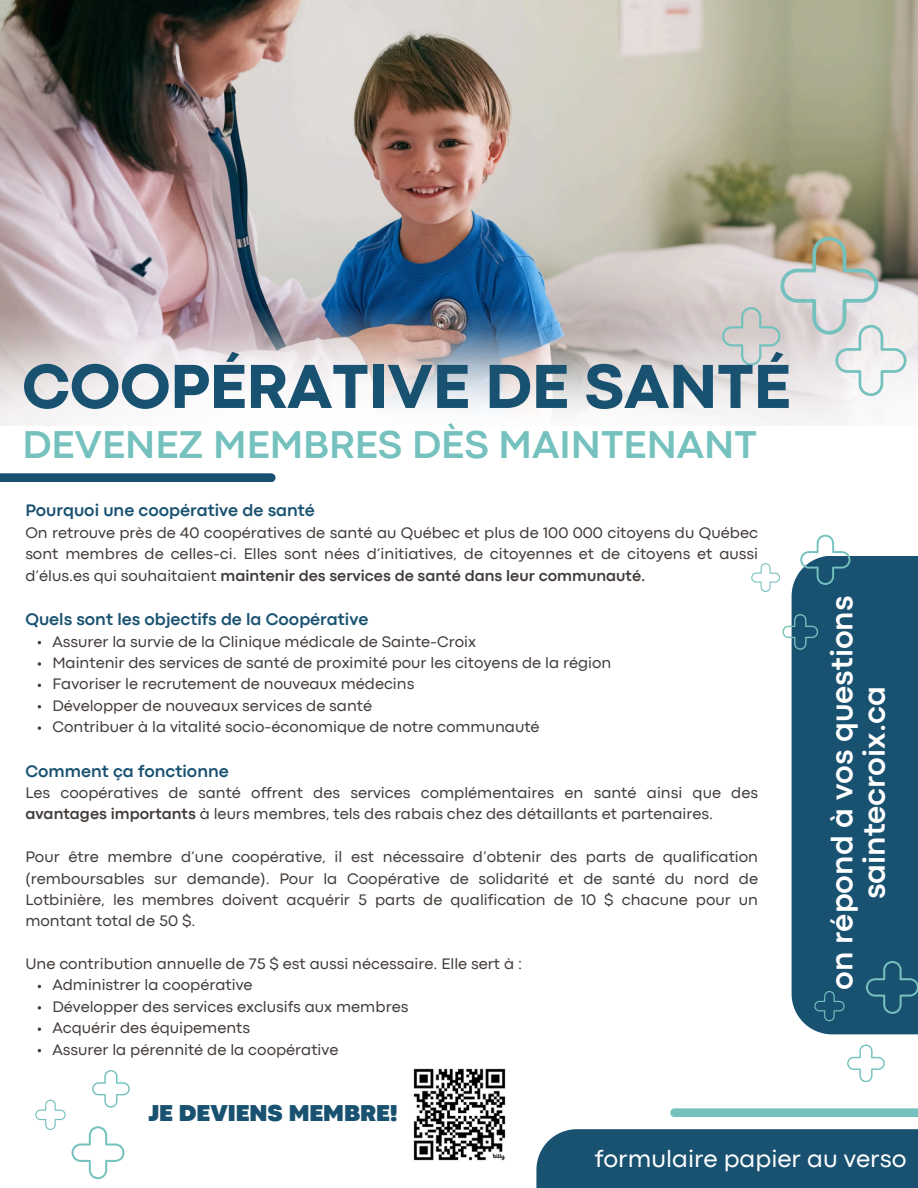
<style>
.page{position:relative;width:918px;height:1188px;background:#fff}
.page>*{position:absolute;margin:0;border:0;box-sizing:border-box;transform-origin:0 0}
.t1{font:800 64.8px "Codec Pro";color:#195271}
.t2{font:700 40.5px "Codec Pro";color:#74c1be}
.t3{font:700 31.5px/32.7px "Codec Pro";color:#fff;text-align:center}
.t4{font:24.9px "Codec Pro";color:#fff}
.t5{font:900 24px "Codec Pro";color:#195271}
.t6{font:700 17.4px "Codec Pro";color:#195271}
.t7{font:15.9px/21.3px "Codec Pro";color:#423c39;text-align:justify}
.s1{font-weight:700}
</style>
<div class="page">
<img style="left:0;top:0;width:918px;height:307px">
<svg style="left:0;top:307px;width:918px;height:228px"></svg>
<div style="left:0;top:473px;width:276px;height:9px;background:#195271"></div>
<div style="left:792px;top:556px;width:126px;height:478px;background:#195271"></div>
<div style="left:536px;top:1129px;width:382px;height:59px;background:#195271"></div>
<svg style="left:800px;top:535px;width:50px;height:50px"></svg>
<svg style="left:782px;top:614px;width:36px;height:36px"></svg>
<svg style="left:751px;top:563px;width:29px;height:29px"></svg>
<svg style="left:72px;top:1126px;width:52px;height:53px"></svg>
<svg style="left:93px;top:1071px;width:36px;height:36px"></svg>
<svg style="left:35px;top:1100px;width:31px;height:30px"></svg>
<svg style="left:866px;top:961px;width:52px;height:53px"></svg>
<svg style="left:847px;top:1045px;width:37px;height:37px"></svg>
<svg style="left:814px;top:991px;width:31px;height:30px"></svg>
<div style="left:670px;top:1108px;width:248px;height:9px;background:#74c1be"></div>
<svg style="left:722px;top:237px;width:184px;height:159px;background:#d0ceca"></svg>
<img style="left:413px;top:1068px;width:93px;height:93px">
<svg style="left:38px;top:662px;width:3px;height:4px"></svg>
<svg style="left:38px;top:726px;width:3px;height:4px"></svg>
<svg style="left:38px;top:1006px;width:3px;height:4px"></svg>
<p class="t1" style="left:22px;top:363px;width:770px">COOPÉRATIVE DE SANTÉ</p>
<p class="t2" style="left:22px;top:430px;width:736px">DEVENEZ MEMBRES DÈS MAINTENANT</p>
<p class="t6" style="left:25px;top:504px;width:291px">Pourquoi une coopérative de santé</p>
<p class="t7" style="left:25px;top:523px;width:734px">On retrouve près de 40 coopératives de santé au Québec et plus de 100 000 citoyens du Québec sont membres de celles-ci. Elles sont nées d’initiatives, de citoyennes et de citoyens et aussi d’élus.es qui souhaitaient <span class="s1">maintenir des services de santé dans leur communauté.</span></p>
<h2 class="t6" style="left:25px;top:613px;width:345px">Quels sont les objectifs de la Coopérative</h2>
<p class="t7" style="left:52px;top:632px;width:425px">Assurer la survie de la Clinique médicale de Sainte-Croix</p>
<p class="t7" style="left:52px;top:653px;width:561px">Maintenir des services de santé de proximité pour les citoyens de la région</p>
<p class="t7" style="left:52px;top:675px;width:364px">Favoriser le recrutement de nouveaux médecins</p>
<p class="t7" style="left:52px;top:696px;width:321px">Développer de nouveaux services de santé</p>
<p class="t7" style="left:52px;top:717px;width:489px">Contribuer à la vitalité socio-économique de notre communauté</p>
<h3 class="t6" style="left:25px;top:765px;width:205px">Comment ça fonctionne</h3>
<h6 class="t7" style="left:25px;top:783px;width:734px">Les coopératives de santé offrent des services complémentaires en santé ainsi que des <span class="s1">avantages importants</span> à leurs membres, tels des rabais chez des détaillants et partenaires.</h6>
<p class="t7" style="left:25px;top:847px;width:734px">Pour être membre d’une coopérative, il est nécessaire d’obtenir des parts de qualification (remboursables sur demande). Pour la Coopérative de solidarité et de santé du nord de Lotbinière, les membres doivent acquérir 5 parts de qualification de 10 $ chacune pour un montant total de 50 $.</p>
<p class="t7" style="left:25px;top:954px;width:498px">Une contribution annuelle de 75 $ est aussi nécessaire. Elle sert à :</p>
<p class="t7" style="left:52px;top:976px;width:202px">Administrer la coopérative</p>
<p class="t7" style="left:52px;top:997px;width:358px">Développer des services exclusifs aux membres</p>
<p class="t7" style="left:52px;top:1018px;width:199px">Acquérir des équipements</p>
<p class="t7" style="left:52px;top:1040px;width:288px">Assurer la pérennité de la coopérative</p>
<h1 class="t5" style="left:148px;top:1105px;width:251px">JE DEVIENS MEMBRE!</h1>
<p class="t3" style="left:828px;top:990px;width:395px;rotate:-90deg">on répond à vos questions saintecroix.ca</p>
<p class="t4" style="left:595px;top:1150px;width:313px">formulaire papier au verso</p>
</div>
